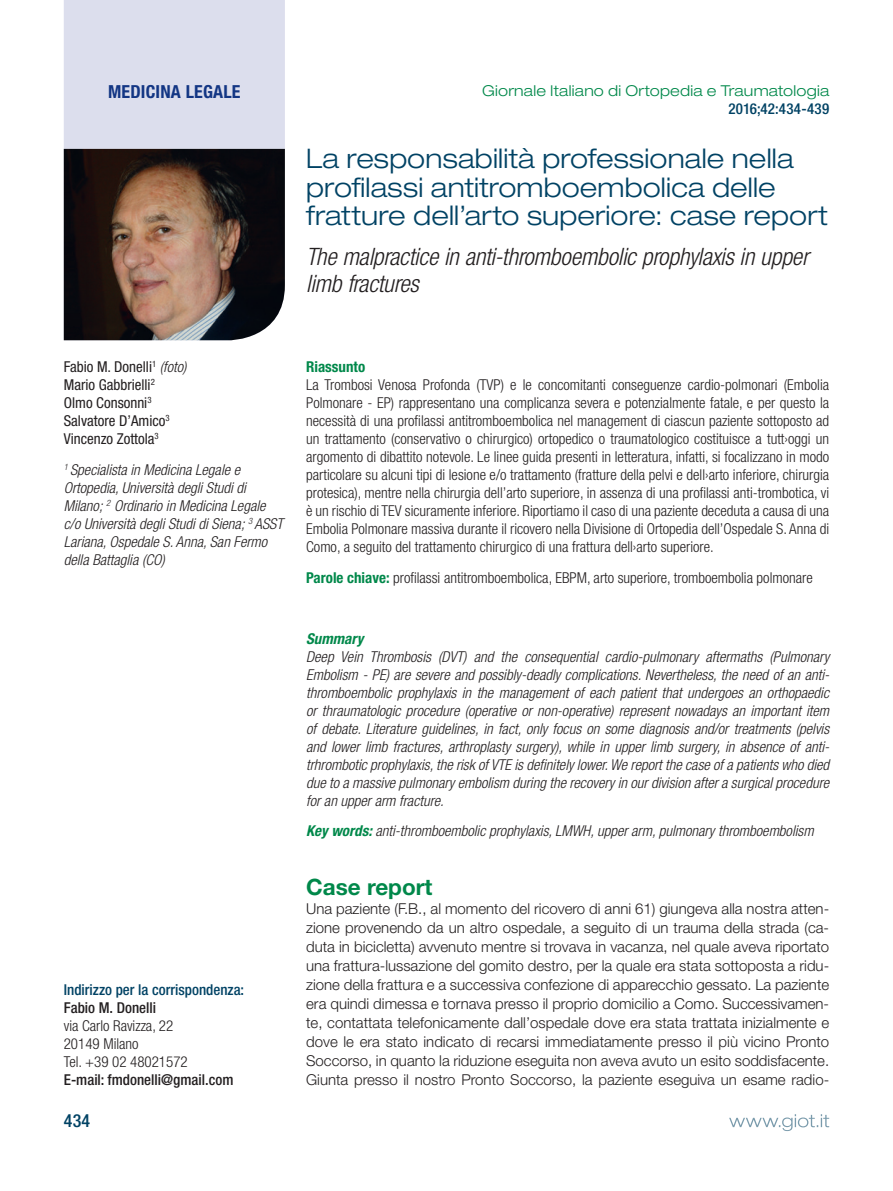
<style>
.page{position:relative;width:893px;height:1191px;background:#fff}
.page>*{position:absolute;margin:0;border:0;box-sizing:border-box;transform-origin:0 0}
.t1{font:300 expanded 27px/28.5px "Helvetica Neue LT Std";letter-spacing:.005em;color:#004264}
.t2{font:italic 300 condensed 24px/27px "Helvetica Neue LT Std";letter-spacing:-.005em;color:#231f20}
.t3{font:700 22.5px "Helvetica Neue LT Std";color:#00884a}
.t4{font:700 condensed 18px "Helvetica Neue LT Std";letter-spacing:.01em;color:#133684}
.t5{font:500 condensed 18px "Helvetica Neue LT Std";color:#004264}
.t6{font:300 condensed 15px/18px "Helvetica Neue LT Std";color:#231f20;text-align:justify}
.t7{font:italic 300 condensed 15px/18px "Helvetica Neue LT Std";color:#231f20;text-align:justify}
.t8{font:300 15px/18.9px "Helvetica Neue LT Std";color:#231f20;text-align:justify}
.t9{font:condensed 15px/18px "Helvetica Neue LT Std";color:#231f20}
.t10{font:500 condensed 15px "Helvetica Neue LT Std";color:#004264}
.t11{font:300 expanded 15px "Helvetica Neue LT Std";letter-spacing:.015em;color:#00884a}
.t12{font:500 condensed 15px "Helvetica Neue LT Std";color:#231f20}
.t13{font:700 condensed 15px "Helvetica Neue LT Std";color:#00884a}
.t14{font:italic 700 condensed 15px "Helvetica Neue LT Std";color:#00884a}
.s1{font-weight:300;font-style:italic}
.s2{font-weight:700;color:#00884a}
</style>
<div class="page">
<div style="left:64px;top:0;width:221px;height:149px;background:#dcdeed"></div>
<svg style="left:729px;top:1114px;width:100px;height:17px"></svg>
<img style="left:64px;top:149px;width:221px;height:191px">
<p class="t4" style="left:108px;top:81px;width:134px">MEDICINA LEGALE</p>
<p class="t11" style="left:482px;top:81px;width:349px">Giornale Italiano di Ortopedia e Traumatologia</p>
<p class="t10" style="left:728px;top:99px;width:102px">2016;42:434-439</p>
<h1 class="t1" style="left:306px;top:144px;width:523px">La responsabilità professionale nella profilassi antitromboembolica delle fratture dell’arto superiore: case report</h1>
<h2 class="t2" style="left:306px;top:243px;width:504px">The malpractice in anti-thromboembolic prophylaxis in upper limb fractures</h2>
<p class="t9" style="left:64px;top:358px;width:124px">Fabio M. Donelli<sup>1</sup> <span class="s1">(foto)<br></span>Mario Gabbrielli<sup>2<br></sup>Olmo Consonni<sup>3<br></sup>Salvatore D’Amico<sup>3<br></sup>Vincenzo Zottola<sup>3</sup></p>
<p class="t7" style="left:64px;top:461px;width:221px;text-align:left"><sup>1</sup> Specialista in Medicina Legale e Ortopedia, Università degli Studi di Milano; <sup>2</sup> Ordinario in Medicina Legale c/o Università degli Studi di Siena; <sup>3</sup> ASST Lariana, Ospedale S. Anna, San Fermo della Battaglia (CO)</p>
<p class="t10" style="left:64px;top:980px;width:182px">Indirizzo per la corrispondenza:</p>
<p class="t12" style="left:64px;top:998px;width:94px">Fabio M. Donelli</p>
<p class="t6" style="left:64px;top:1016px;width:125px;text-align:left">via Carlo Ravizza, 22<br>20149 Milano<br>Tel. +39 02 48021572</p>
<p class="t12" style="left:64px;top:1070px;width:171px">E-mail: fmdonelli@gmail.com</p>
<p class="t5" style="left:64px;top:1110px;width:28px">434</p>
<p class="t13" style="left:306px;top:358px;width:61px">Riassunto</p>
<p class="t6" style="left:306px;top:376px;width:525px">La Trombosi Venosa Profonda (TVP) e le concomitanti conseguenze cardio-polmonari (Embolia Polmonare - EP) rappresentano una complicanza severa e potenzialmente fatale, e per questo la necessità di una profilassi antitromboembolica nel management di ciascun paziente sottoposto ad un trattamento (conservativo o chirurgico) ortopedico o traumatologico costituisce a tutt›oggi un argomento di dibattito notevole. Le linee guida presenti in letteratura, infatti, si focalizzano in modo particolare su alcuni tipi di lesione e/o trattamento (fratture della pelvi e dell›arto inferiore, chirurgia protesica), mentre nella chirurgia dell’arto superiore, in assenza di una profilassi anti-trombotica, vi è un rischio di TEV sicuramente inferiore. Riportiamo il caso di una paziente deceduta a causa di una Embolia Polmonare massiva durante il ricovero nella Divisione di Ortopedia dell’Ospedale S. Anna di Como, a seguito del trattamento chirurgico di una frattura dell›arto superiore.</p>
<p class="t6" style="left:306px;top:568px;width:508px"><span class="s2">Parole chiave:</span> profilassi antitromboembolica, EBPM, arto superiore, tromboembolia polmonare</p>
<p class="t14" style="left:306px;top:629px;width:59px">Summary</p>
<p class="t7" style="left:306px;top:647px;width:525px">Deep Vein Thrombosis (DVT) and the consequential cardio-pulmonary aftermaths (Pulmonary Embolism - PE) are severe and possibly-deadly complications. Nevertheless, the need of an anti&shy;thromboembolic prophylaxis in the management of each patient that undergoes an orthopaedic or thraumatologic procedure (operative or non-operative) represent nowadays an important item of debate. Literature guidelines, in fact, only focus on some diagnosis and/or treatments (pelvis and lower limb fractures, arthroplasty surgery), while in upper limb surgery, in absence of anti&shy;trhrombotic prophylaxis, the risk of VTE is definitely lower. We report the case of a patients who died due to a massive pulmonary embolism during the recovery in our division after a surgical procedure for an upper arm fracture.</p>
<p class="t7" style="left:306px;top:822px;width:509px"><span class="s2">Key words:</span> anti-thromboembolic prophylaxis, LMWH, upper arm, pulmonary thromboembolism</p>
<h3 class="t3" style="left:306px;top:873px;width:128px">Case report</h3>
<p class="t8" style="left:306px;top:899px;width:525px">Una paziente (F.B., al momento del ricovero di anni 61) giungeva alla nostra atten&shy;zione provenendo da un altro ospedale, a seguito di un trauma della strada (ca&shy;duta in bicicletta) avvenuto mentre si trovava in vacanza, nel quale aveva riportato una frattura-lussazione del gomito destro, per la quale era stata sottoposta a ridu&shy;zione della frattura e a successiva confezione di apparecchio gessato. La paziente era quindi dimessa e tornava presso il proprio domicilio a Como. Successivamen&shy;te, contattata telefonicamente dall’ospedale dove era stata trattata inizialmente e dove le era stato indicato di recarsi immediatamente presso il più vicino Pronto Soccorso, in quanto la riduzione eseguita non aveva avuto un esito soddisfacente.<br>Giunta presso il nostro Pronto Soccorso, la paziente eseguiva un esame radio-</p>
</div>
